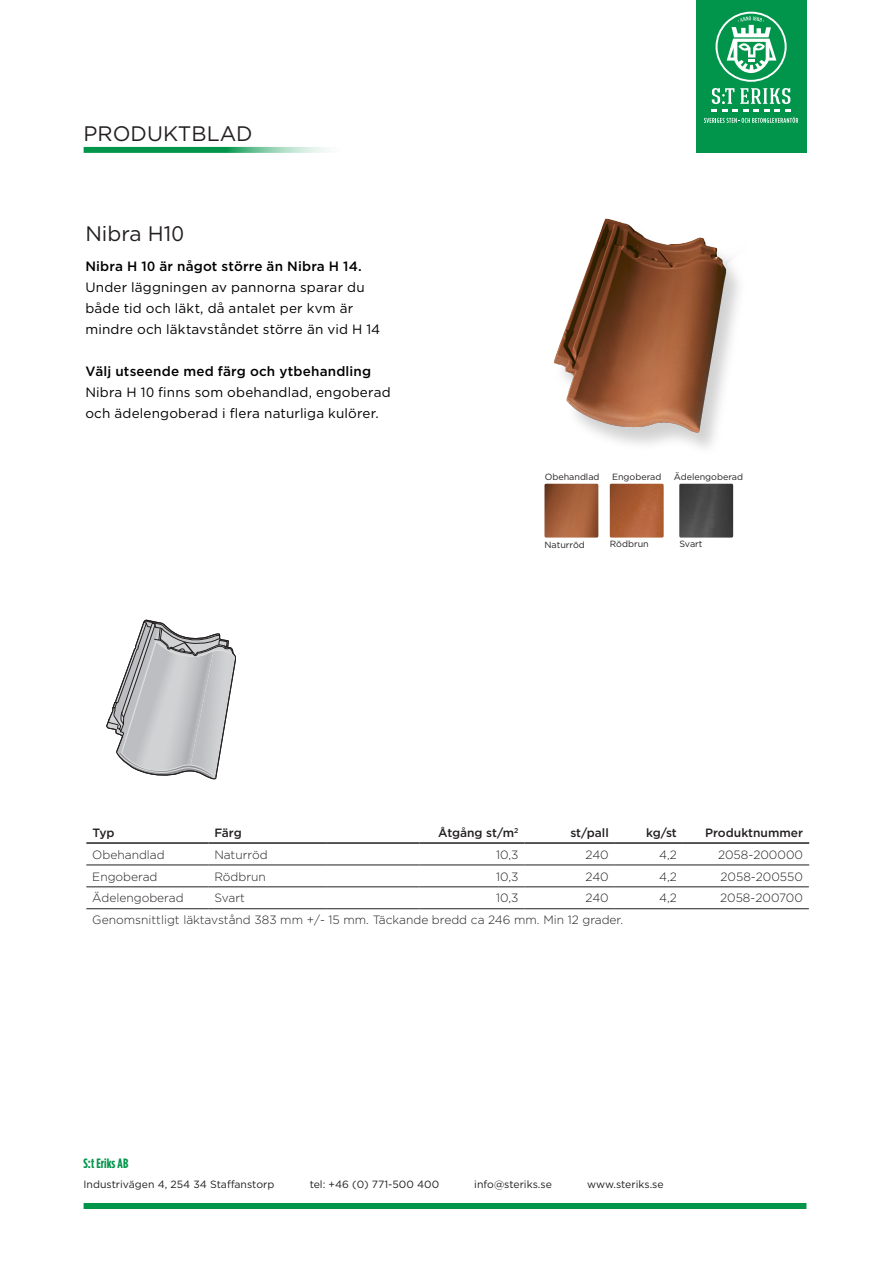
<style>
.page{position:relative;width:893px;height:1263px;background:#fff}
.page>*{position:absolute;margin:0;border:0;box-sizing:border-box;transform-origin:0 0}
.t1{font:21px "Gotham";color:#231f20}
.t2{font:13.5px/21px "Gotham";letter-spacing:.015em;color:#000}
.t3{font:500 13.5px "Gotham";letter-spacing:.015em;color:#000}
.t4{font:700 13.5px "Gotham Condensed";color:#00954a}
.t5{font:300 12px "Gotham";color:#231f20}
.t6{font:500 12px "Gotham";color:#231f20}
.t7{font:10.5px "Gotham";color:#231f20}
.t8{font:9px "Gotham";color:#231f20}
</style>
<div class="page">
<img style="left:554px;top:218px;width:185px;height:230px">
<img style="left:544px;top:484px;width:54px;height:54px">
<img style="left:610px;top:484px;width:54px;height:54px">
<img style="left:679px;top:484px;width:54px;height:54px">
<hr style="left:86px;top:865px;width:122px;height:1px;background:#231f20">
<hr style="left:208px;top:865px;width:119px;height:1px;background:#231f20">
<hr style="left:327px;top:865px;width:93px;height:1px;background:#231f20">
<hr style="left:420px;top:865px;width:104px;height:1px;background:#231f20">
<hr style="left:524px;top:865px;width:91px;height:1px;background:#231f20">
<hr style="left:615px;top:865px;width:68px;height:1px;background:#231f20">
<hr style="left:683px;top:865px;width:126px;height:1px;background:#231f20">
<hr style="left:86px;top:886px;width:122px;height:1px;background:#231f20">
<hr style="left:208px;top:886px;width:119px;height:1px;background:#231f20">
<hr style="left:327px;top:886px;width:93px;height:1px;background:#231f20">
<hr style="left:420px;top:886px;width:104px;height:1px;background:#231f20">
<hr style="left:524px;top:886px;width:91px;height:1px;background:#231f20">
<hr style="left:615px;top:886px;width:68px;height:1px;background:#231f20">
<hr style="left:683px;top:886px;width:126px;height:1px;background:#231f20">
<hr style="left:86px;top:908px;width:122px;height:1px;background:#231f20">
<hr style="left:208px;top:908px;width:119px;height:1px;background:#231f20">
<hr style="left:327px;top:908px;width:93px;height:1px;background:#231f20">
<hr style="left:420px;top:908px;width:104px;height:1px;background:#231f20">
<hr style="left:524px;top:908px;width:91px;height:1px;background:#231f20">
<hr style="left:615px;top:908px;width:68px;height:1px;background:#231f20">
<hr style="left:683px;top:908px;width:126px;height:1px;background:#231f20">
<hr style="left:86px;top:842px;width:122px;height:2px;background:#231f20">
<hr style="left:208px;top:842px;width:119px;height:2px;background:#231f20">
<hr style="left:327px;top:842px;width:93px;height:2px;background:#231f20">
<hr style="left:420px;top:842px;width:104px;height:2px;background:#231f20">
<hr style="left:524px;top:842px;width:91px;height:2px;background:#231f20">
<hr style="left:615px;top:842px;width:68px;height:2px;background:#231f20">
<hr style="left:683px;top:842px;width:126px;height:2px;background:#231f20">
<div style="left:84px;top:1203px;width:722px;height:6px;background:#00954a"></div>
<div style="left:696px;top:0;width:110px;height:153px;background:#00954a"></div>
<svg style="left:704px;top:88px;width:94px;height:35px"></svg>
<svg style="left:716px;top:12px;width:71px;height:70px"></svg>
<svg style="left:84px;top:147px;width:244px;height:6px"></svg>
<svg style="left:106px;top:620px;width:130px;height:159px"></svg>
<h1 class="t1" style="left:84px;top:120px;width:171px">PRODUKTBLAD</h1>
<h1 class="t1" style="left:85px;top:220px;width:100px">Nibra H10</h1>
<p class="t3" style="left:85px;top:258px;width:278px">Nibra H 10 är något större än Nibra H 14.</p>
<p class="t2" style="left:85px;top:277px;width:296px">Under läggningen av pannorna sparar du både tid och läkt, då antalet per kvm är mindre och läktavståndet större än vid H 14</p>
<p class="t3" style="left:85px;top:363px;width:287px">Välj utseende med färg och ytbehandling</p>
<p class="t2" style="left:85px;top:382px;width:307px">Nibra H 10 finns som obehandlad, engoberad och ädelengoberad i flera naturliga kulörer.</p>
<p class="t8" style="left:545px;top:471px;width:56px">Obehandlad</p>
<p class="t8" style="left:612px;top:471px;width:51px">Engoberad</p>
<p class="t8" style="left:674px;top:471px;width:71px">Ädelengoberad</p>
<p class="t8" style="left:544px;top:539px;width:42px">Naturröd</p>
<p class="t8" style="left:610px;top:538px;width:40px">Rödbrun</p>
<p class="t8" style="left:679px;top:538px;width:25px">Svart</p>
<p class="t6" style="left:92px;top:825px;width:24px">Typ</p>
<p class="t6" style="left:214px;top:825px;width:29px">Färg</p>
<p class="t6" style="left:438px;top:825px;width:82px">Åtgång st/m<sup>2</sup></p>
<p class="t6" style="left:570px;top:825px;width:40px">st/pall</p>
<p class="t6" style="left:646px;top:825px;width:32px">kg/st</p>
<p class="t6" style="left:705px;top:825px;width:99px">Produktnummer</p>
<p class="t5" style="left:92px;top:847px;width:74px">Obehandlad</p>
<p class="t5" style="left:214px;top:847px;width:55px">Naturröd</p>
<p class="t5" style="left:496px;top:847px;width:24px">10,3</p>
<p class="t5" style="left:586px;top:847px;width:25px">240</p>
<p class="t5" style="left:659px;top:847px;width:19px">4,2</p>
<p class="t5" style="left:718px;top:847px;width:86px">2058-200000</p>
<p class="t5" style="left:92px;top:869px;width:67px">Engoberad</p>
<p class="t5" style="left:214px;top:869px;width:53px">Rödbrun</p>
<p class="t5" style="left:496px;top:869px;width:24px">10,3</p>
<p class="t5" style="left:586px;top:869px;width:25px">240</p>
<p class="t5" style="left:659px;top:869px;width:19px">4,2</p>
<p class="t5" style="left:720px;top:869px;width:84px">2058-200550</p>
<p class="t5" style="left:92px;top:891px;width:93px">Ädelengoberad</p>
<p class="t5" style="left:214px;top:891px;width:32px">Svart</p>
<p class="t5" style="left:496px;top:891px;width:24px">10,3</p>
<p class="t5" style="left:586px;top:891px;width:25px">240</p>
<p class="t5" style="left:659px;top:891px;width:19px">4,2</p>
<p class="t5" style="left:720px;top:891px;width:84px">2058-200700</p>
<p class="t5" style="left:92px;top:912px;width:532px">Genomsnittligt läktavstånd 383 mm +/- 15 mm. Täckande bredd ca 246 mm. Min 12 grader.</p>
<p class="t4" style="left:84px;top:1155px;width:46px">S:t Eriks AB</p>
<p class="t7" style="left:84px;top:1177px;width:192px">Industrivägen 4, 254 34 Staffanstorp</p>
<p class="t7" style="left:310px;top:1177px;width:131px">tel: +46 (0) 771-500 400</p>
<p class="t7" style="left:474px;top:1177px;width:79px">info@steriks.se</p>
<p class="t7" style="left:587px;top:1177px;width:78px">www.steriks.se</p>
</div>
